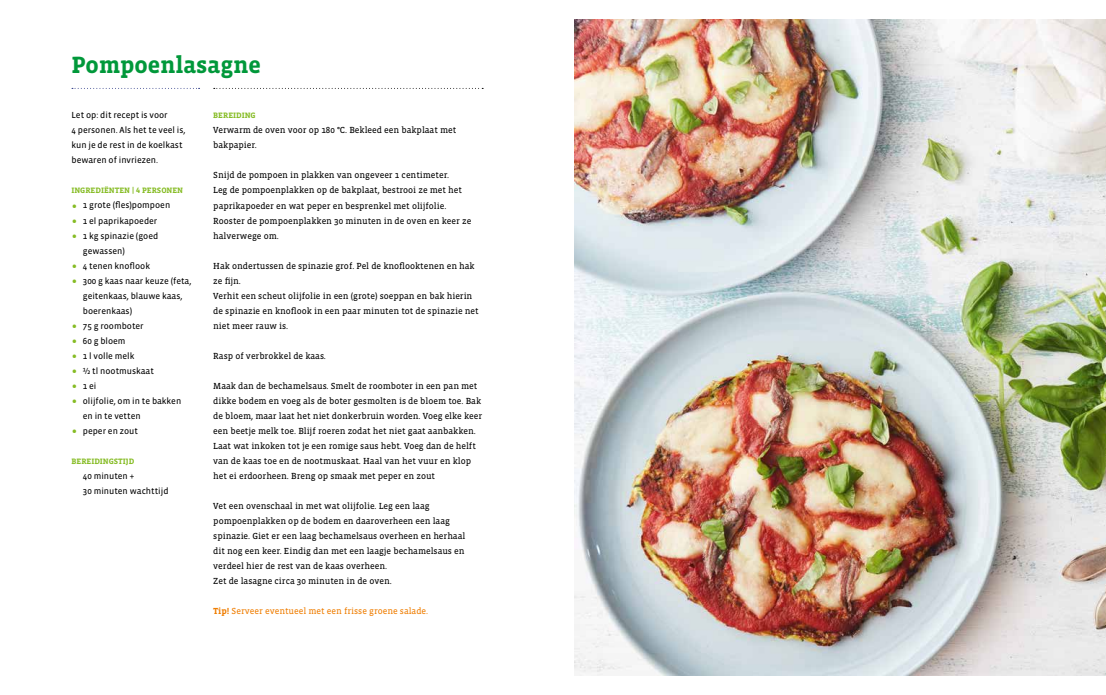
<style>
.page{position:relative;width:1106px;height:695px;background:#fff}
.page>*{position:absolute;margin:0;border:0;box-sizing:border-box;transform-origin:0 0}
.t1{font:700 24px "Vista Slab OT";color:#00983a}
.t2{font:9px/15px "Vista Slab OT";color:#000}
.t3{font:9px/15px "Vista Sans Reg";color:#000}
.t4{font:9px "Vista Slab OT";color:#ef7d00}
.t5{font:700 8px "Vista Slab OT";color:#86bc25}
.s1{font-size:17px;color:#86bc25}
.s2{font-weight:700}
</style>
<div class="page">
<svg style="left:72px;top:88px;width:128px;height:1px"></svg>
<svg style="left:214px;top:88px;width:269px;height:1px"></svg>
<img style="left:574px;top:20px;width:532px;height:655px">
<h1 class="t1" style="left:71px;top:53px;width:191px">Pompoenlasagne</h1>
<p class="t3" style="left:71px;top:108px;width:116px">Let op: dit recept is voor<br>4 personen. Als het te veel is, kun je de rest in de koelkast bewaren of invriezen.</p>
<p class="t5" style="left:71px;top:187px;width:113px">INGREDIËNTEN | 4 PERSONEN</p>
<p class="t3" style="left:71px;top:198px;width:100px"><span class="s1">•</span> 1 grote (fles)pompoen</p>
<p class="t3" style="left:71px;top:213px;width:87px"><span class="s1">•</span> 1 el paprikapoeder</p>
<p class="t3" style="left:83px;top:228px;width:77px;text-indent:-11px"><span class="s1">•</span> 1 kg spinazie (goed gewassen)</p>
<p class="t3" style="left:71px;top:258px;width:80px"><span class="s1">•</span> 4 tenen knoflook</p>
<p class="t3" style="left:83px;top:273px;width:110px;text-indent:-11px"><span class="s1">•</span> 300 g kaas naar keuze (feta, geitenkaas, blauwe kaas, boerenkaas)</p>
<p class="t3" style="left:71px;top:318px;width:74px"><span class="s1">•</span> 75 g roomboter</p>
<p class="t3" style="left:71px;top:333px;width:56px"><span class="s1">•</span> 60 g bloem</p>
<p class="t3" style="left:71px;top:348px;width:64px"><span class="s1">•</span> 1 l volle melk</p>
<p class="t3" style="left:71px;top:363px;width:84px"><span class="s1">•</span> ½ tl nootmuskaat</p>
<p class="t3" style="left:71px;top:378px;width:26px"><span class="s1">•</span> 1 ei</p>
<p class="t3" style="left:83px;top:393px;width:100px;text-indent:-11px"><span class="s1">•</span> olijfolie, om in te bakken en in te vetten</p>
<p class="t3" style="left:71px;top:423px;width:68px"><span class="s1">•</span> peper en zout</p>
<p class="t5" style="left:71px;top:457px;width:64px">BEREIDINGSTIJD</p>
<p class="t3" style="left:83px;top:468px;width:87px">40 minuten +<br>30 minuten wachttijd</p>
<p class="t5" style="left:213px;top:112px;width:44px">BEREIDING</p>
<p class="t2" style="left:213px;top:123px;width:244px">Verwarm de oven voor op 180 °C. Bekleed een bakplaat met bakpapier.</p>
<p class="t2" style="left:213px;top:168px;width:259px">Snijd de pompoen in plakken van ongeveer 1 centimeter.<br>Leg de pompoenplakken op de bakplaat, bestrooi ze met het paprikapoeder en wat peper en besprenkel met olijfolie.<br>Rooster de pompoenplakken 30 minuten in de oven en keer ze halverwege om.</p>
<p class="t2" style="left:213px;top:258px;width:267px">Hak ondertussen de spinazie grof. Pel de knoflooktenen en hak ze fijn.<br>Verhit een scheut olijfolie in een (grote) soeppan en bak hierin de spinazie en knoflook in een paar minuten tot de spinazie net niet meer rauw is.</p>
<p class="t2" style="left:213px;top:348px;width:114px">Rasp of verbrokkel de kaas.</p>
<p class="t2" style="left:213px;top:378px;width:270px">Maak dan de bechamelsaus. Smelt de roomboter in een pan met dikke bodem en voeg als de boter gesmolten is de bloem toe. Bak de bloem, maar laat het niet donkerbruin worden. Voeg elke keer een beetje melk toe. Blijf roeren zodat het niet gaat aanbakken.<br>Laat wat inkoken tot je een romige saus hebt. Voeg dan de helft van de kaas toe en de nootmuskaat. Haal van het vuur en klop het ei erdoorheen. Breng op smaak met peper en zout</p>
<p class="t2" style="left:213px;top:498px;width:253px">Vet een ovenschaal in met wat olijfolie. Leg een laag pompoenplakken op de bodem en daaroverheen een laag spinazie. Giet er een laag bechamelsaus overheen en herhaal dit nog een keer. Eindig dan met een laagje bechamelsaus en verdeel hier de rest van de kaas overheen.<br>Zet de lasagne circa 30 minuten in de oven.</p>
<p class="t4" style="left:213px;top:606px;width:216px"><span class="s2">Tip!</span> Serveer eventueel met een frisse groene salade.</p>
</div>
